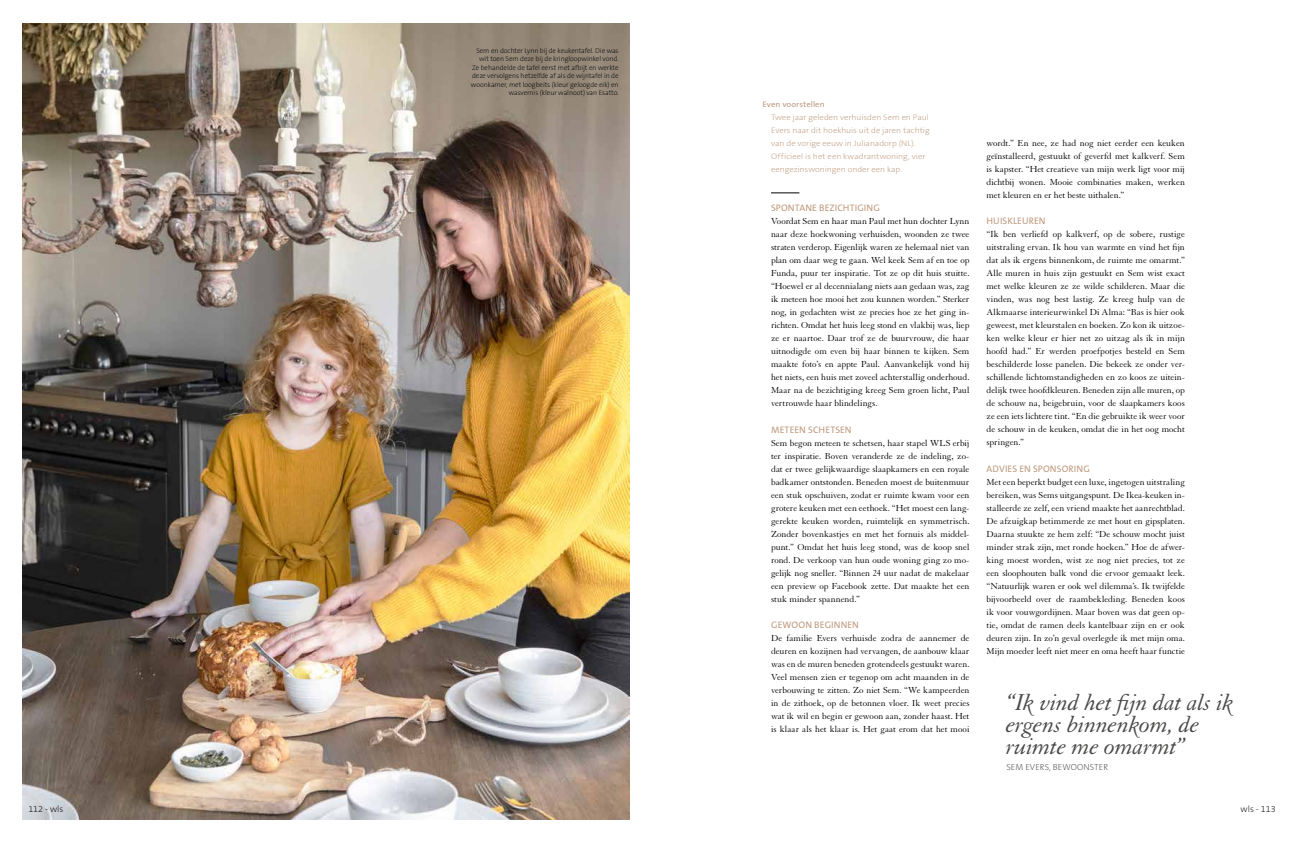
<style>
.page{position:relative;width:1304px;height:842px;background:#fff}
.page>*{position:absolute;margin:0;border:0;box-sizing:border-box;transform-origin:0 0}
.t1{font:italic 25px/22px "Granjon LT Std";letter-spacing:-.01em;color:#494948}
.t2{font:9.5px/13px "Granjon LT Std";letter-spacing:-.005em;color:#000;text-align:justify}
.t3{font:9.5px "The Sans B W5 Plain";letter-spacing:.01em;color:#be9a7e}
.t4{font:200 9px "The Sans B W2";color:#000}
.t5{font:200 8.8px "The Sans B W2";letter-spacing:.015em;color:#494948}
.t6{font:200 8px/13px "The Sans B W2";color:#be9a7e;scale:1.08 1}
.t7{font:8px "The Sans B W5 Plain";letter-spacing:.005em;color:#be9a7e;scale:1.08 1}
.t8{font:200 7px/8.4px "The Sans B W2";letter-spacing:-.005em;color:#000;text-align:right}
</style>
<div class="page">
<img style="left:23px;top:23px;width:606px;height:796px">
<svg style="left:771px;top:193px;width:28px;height:1px"></svg>
<p class="t4" style="left:28px;top:803px;width:36px">112 - wls</p>
<p class="t8" style="left:471px;top:46px;width:149px">Sem en dochter Lynn bij de keukentafel. Die was wit toen Sem deze bij de kringloopwinkel vond.<br>Ze behandelde de tafel eerst met afbijt en werkte deze vervolgens hetzelfde af als de wijntafel in de woonkamer, met loogbeits (kleur geloogde eik) en wasvernis (kleur walnoot) van Esatto.</p>
<p class="t7" style="left:763px;top:99px;width:59px">Even voorstellen</p>
<p class="t6" style="left:771px;top:110px;width:148px">Twee jaar geleden verhuisden Sem en Paul Evers naar dit hoekhuis uit de jaren tachtig van de vorige eeuw in Julianadorp (NL).<br>Officieel is het een kwadrantwoning, vier eengezinswoningen onder een kap.</p>
<p class="t3" style="left:771px;top:202px;width:110px">SPONTANE BEZICHTIGING</p>
<p class="t2" style="left:771px;top:215px;width:200px">Voordat Sem en haar man Paul met hun dochter Lynn naar deze hoekwoning verhuisden, woonden ze twee straten verderop. Eigenlijk waren ze helemaal niet van plan om daar weg te gaan. Wel keek Sem af en toe op Funda, puur ter inspiratie. Tot ze op dit huis stuitte. “Hoewel er al decennialang niets aan gedaan was, zag ik meteen hoe mooi het zou kunnen worden.” Sterker nog, in gedachten wist ze precies hoe ze het ging in&shy;richten. Omdat het huis leeg stond en vlakbij was, liep ze er naartoe. Daar trof ze de buurvrouw, die haar uitnodigde om even bij haar binnen te kijken. Sem maakte foto’s en appte Paul. Aanvankelijk vond hij het niets, een huis met zoveel achterstallig onderhoud.<br>Maar na de bezichtiging kreeg Sem groen licht, Paul vertrouwde haar blindelings.</p>
<p class="t3" style="left:771px;top:423px;width:82px">METEEN SCHETSEN</p>
<p class="t2" style="left:771px;top:436px;width:200px">Sem begon meteen te schetsen, haar stapel WLS erbij ter inspiratie. Boven veranderde ze de indeling, zo&shy;dat er twee gelijkwaardige slaapkamers en een royale badkamer ontstonden. Beneden moest de buitenmuur een stuk opschuiven, zodat er ruimte kwam voor een grotere keuken met een eethoek. “Het moest een lang&shy;gerekte keuken worden, ruimtelijk en symmetrisch.<br>Zonder bovenkastjes en met het fornuis als middel&shy;punt.” Omdat het huis leeg stond, was de koop snel rond. De verkoop van hun oude woning ging zo mo&shy;gelijk nog sneller. “Binnen 24 uur nadat de makelaar een preview op Facebook zette. Dat maakte het een stuk minder spannend.”</p>
<p class="t3" style="left:771px;top:619px;width:89px">GEWOON BEGINNEN</p>
<p class="t2" style="left:771px;top:632px;width:200px">De familie Evers verhuisde zodra de aannemer de deuren en kozijnen had vervangen, de aanbouw klaar was en de muren beneden grotendeels gestuukt waren.<br>Veel mensen zien er tegenop om acht maanden in de verbouwing te zitten. Zo niet Sem. “We kampeerden in de zithoek, op de betonnen vloer. Ik weet precies wat ik wil en begin er gewoon aan, zonder haast. Het is klaar als het klaar is. Het gaat erom dat het mooi</p>
<p class="t2" style="left:986px;top:136px;width:200px">wordt.” En nee, ze had nog niet eerder een keuken geïnstalleerd, gestuukt of geverfd met kalkverf. Sem is kapster. “Het creatieve van mijn werk ligt voor mij dichtbij wonen. Mooie combinaties maken, werken met kleuren en er het beste uithalen.”</p>
<p class="t3" style="left:987px;top:215px;width:60px">HUISKLEUREN</p>
<p class="t2" style="left:986px;top:228px;width:200px">“Ik ben verliefd op kalkverf, op de sobere, rustige uitstraling ervan. Ik hou van warmte en vind het fijn dat als ik ergens binnenkom, de ruimte me omarmt.” Alle muren in huis zijn gestuukt en Sem wist exact met welke kleuren ze ze wilde schilderen. Maar die vinden, was nog best lastig. Ze kreeg hulp van de Alkmaarse interieurwinkel Di Alma: “Bas is hier ook geweest, met kleurstalen en boeken. Zo kon ik uitzoe&shy;ken welke kleur er hier net zo uitzag als ik in mijn hoofd had.” Er werden proefpotjes besteld en Sem beschilderde losse panelen. Die bekeek ze onder ver&shy;schillende lichtomstandigheden en zo koos ze uitein&shy;delijk twee hoofdkleuren. Beneden zijn alle muren, op de schouw na, beigebruin, voor de slaapkamers koos ze een iets lichtere tint. “En die gebruikte ik weer voor de schouw in de keuken, omdat die in het oog mocht springen.”</p>
<p class="t3" style="left:987px;top:462px;width:105px">ADVIES EN SPONSORING</p>
<p class="t2" style="left:986px;top:475px;width:200px">Met een beperkt budget een luxe, ingetogen uitstraling bereiken, was Sems uitgangspunt. De Ikea-keuken in&shy;stalleerde ze zelf, een vriend maakte het aanrechtblad.<br>De afzuigkap betimmerde ze met hout en gipsplaten.<br>Daarna stuukte ze hem zelf: “De schouw mocht juist minder strak zijn, met ronde hoeken.” Hoe de afwer&shy;king moest worden, wist ze nog niet precies, tot ze een sloophouten balk vond die ervoor gemaakt leek. “Natuurlijk waren er ook wel dilemma’s. Ik twijfelde bijvoorbeeld over de raambekleding. Beneden koos ik voor vouwgordijnen. Maar boven was dat geen op&shy;tie, omdat de ramen deels kantelbaar zijn en er ook deuren zijn. In zo’n geval overlegde ik met mijn oma.<br>Mijn moeder leeft niet meer en oma heeft haar functie</p>
<h1 class="t1" style="left:1006px;top:692px;width:229px">“Ik vind het fijn dat als ik ergens binnenkom, de ruimte me omarmt”</h1>
<p class="t5" style="left:1006px;top:761px;width:103px">SEM EVERS, BEWOONSTER</p>
<p class="t4" style="left:1241px;top:803px;width:36px">wls - 113</p>
</div>
